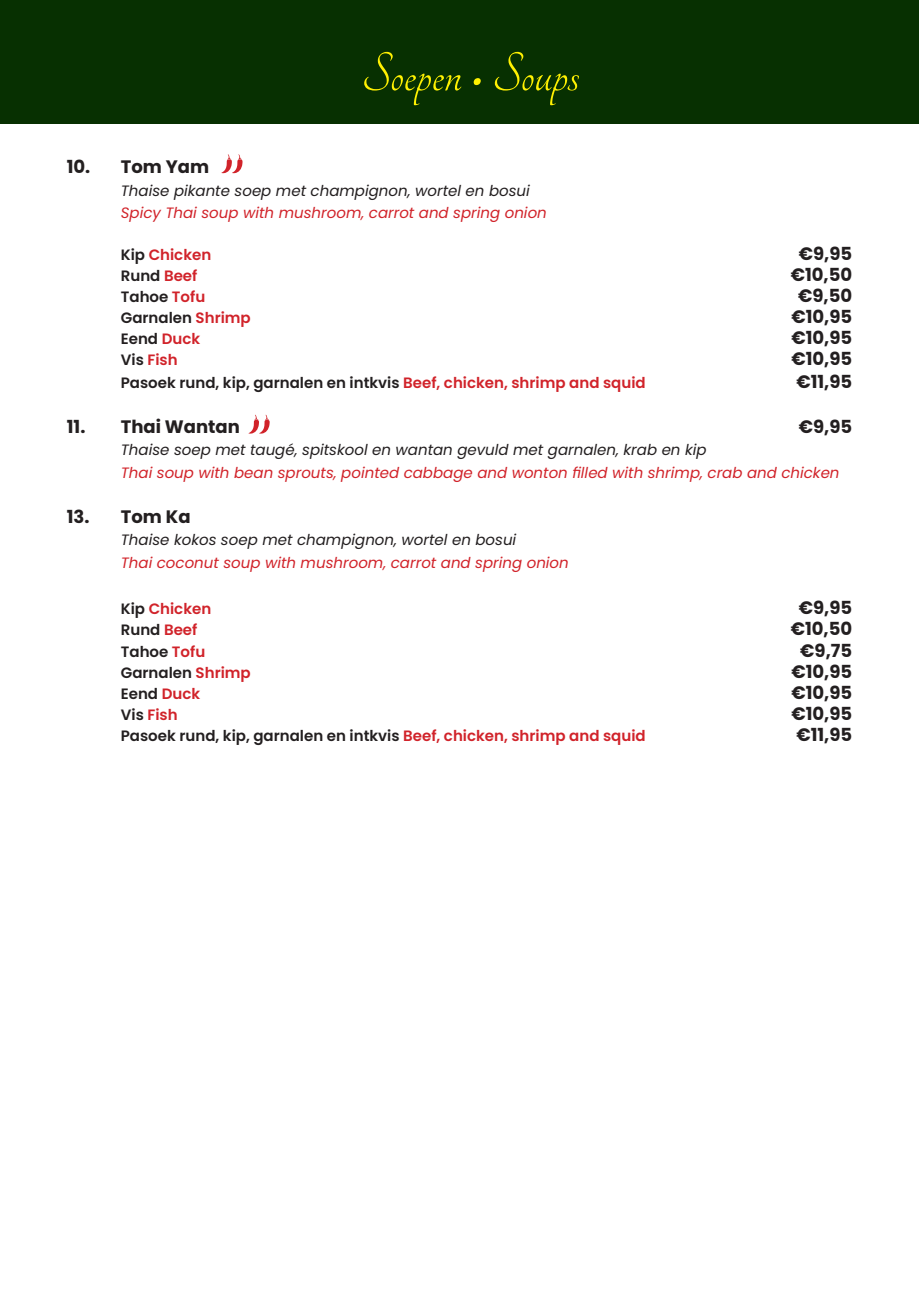
<style>
.page{position:relative;width:919px;height:1289px;background:#fff}
.page>*{position:absolute;margin:0;border:0;box-sizing:border-box;transform-origin:0 0}
.Paragraph_Style_1{font:60px "Tangerine";color:#fff101}
.Gerecht{font:700 18px "Poppins";color:#231f20}
.Gerecht-2{font:600 15px "Poppins";color:#231f20}
.Wit_hoofdtekst{font:italic 15px "Poppins";color:#231f20}
.Rood_hoofdtekst{font:italic 15px "Poppins";color:#d1232a}
.Wit_hoofdtekst-2{font:italic 15px "Poppins";color:#d1232a}
.Gerecht-3{font:600 15px "Poppins";color:#d1232a}
.s1{color:#231f20}
.s2{color:#d1232a}
</style>
<div class="page">
<div style="left:0;top:0;width:918px;height:123px;background:#073001"></div>
<svg style="left:221px;top:154px;width:21px;height:19px"></svg>
<svg style="left:249px;top:415px;width:21px;height:18px"></svg>
<p class="Paragraph_Style_1" style="left:361px;top:45px;width:219px">Soepen • Soups</p>
<p class="Gerecht" style="left:67px;top:156px;width:144px">10. Tom Yam</p>
<p class="Wit_hoofdtekst" style="left:121px;top:182px;width:410px">Thaise pikante soep met champignon, wortel en bosui</p>
<p class="Wit_hoofdtekst-2" style="left:121px;top:204px;width:427px">Spicy Thai soup with mushroom, carrot and spring onion</p>
<p class="Gerecht-3" style="left:121px;top:246px;width:92px"><span class="s1">Kip</span> Chicken</p>
<p class="Gerecht" style="left:798px;top:243px;width:55px">€9,95</p>
<p class="Gerecht-2" style="left:121px;top:267px;width:78px">Rund <span class="s2">Beef</span></p>
<p class="Gerecht" style="left:790px;top:264px;width:63px">€10,50</p>
<p class="Gerecht-2" style="left:121px;top:288px;width:86px">Tahoe <span class="s2">Tofu</span></p>
<p class="Gerecht" style="left:798px;top:285px;width:56px">€9,50</p>
<p class="Gerecht-2" style="left:121px;top:309px;width:131px">Garnalen <span class="s2">Shrimp</span></p>
<p class="Gerecht" style="left:791px;top:306px;width:62px">€10,95</p>
<p class="Gerecht-2" style="left:121px;top:330px;width:81px">Eend <span class="s2">Duck</span></p>
<p class="Gerecht" style="left:791px;top:327px;width:62px">€10,95</p>
<p class="Gerecht-3" style="left:121px;top:351px;width:58px"><span class="s1">Vis</span> Fish</p>
<p class="Gerecht" style="left:791px;top:348px;width:62px">€10,95</p>
<p class="Gerecht-2" style="left:121px;top:374px;width:526px">Pasoek rund, kip, garnalen en intkvis <span class="s2">Beef, chicken, shrimp and squid</span></p>
<p class="Gerecht" style="left:796px;top:371px;width:57px">€11,95</p>
<p class="Gerecht" style="left:67px;top:416px;width:175px">11. Thai Wantan</p>
<p class="Gerecht" style="left:798px;top:416px;width:55px">€9,95</p>
<p class="Wit_hoofdtekst" style="left:121px;top:441px;width:587px">Thaise soep met taugé, spitskool en wantan gevuld met garnalen, krab en kip</p>
<p class="Rood_hoofdtekst" style="left:121px;top:464px;width:720px">Thai soup with bean sprouts, pointed cabbage and wonton filled with shrimp, crab and chicken</p>
<p class="Gerecht" style="left:67px;top:506px;width:125px">13. Tom Ka</p>
<p class="Wit_hoofdtekst" style="left:121px;top:531px;width:397px">Thaise kokos soep met champignon, wortel en bosui</p>
<p class="Rood_hoofdtekst" style="left:121px;top:554px;width:449px">Thai coconut soup with mushroom, carrot and spring onion</p>
<p class="Gerecht-3" style="left:121px;top:600px;width:92px"><span class="s1">Kip</span> Chicken</p>
<p class="Gerecht" style="left:798px;top:597px;width:55px">€9,95</p>
<p class="Gerecht-2" style="left:121px;top:621px;width:78px">Rund <span class="s2">Beef</span></p>
<p class="Gerecht" style="left:790px;top:618px;width:63px">€10,50</p>
<p class="Gerecht-2" style="left:121px;top:642px;width:86px">Tahoe <span class="s2">Tofu</span></p>
<p class="Gerecht" style="left:800px;top:639px;width:53px">€9,75</p>
<p class="Gerecht-2" style="left:121px;top:663px;width:131px">Garnalen <span class="s2">Shrimp</span></p>
<p class="Gerecht" style="left:791px;top:660px;width:62px">€10,95</p>
<p class="Gerecht-2" style="left:121px;top:684px;width:81px">Eend <span class="s2">Duck</span></p>
<p class="Gerecht" style="left:791px;top:681px;width:62px">€10,95</p>
<p class="Gerecht-3" style="left:121px;top:705px;width:58px"><span class="s1">Vis</span> Fish</p>
<p class="Gerecht" style="left:791px;top:702px;width:62px">€10,95</p>
<p class="Gerecht-2" style="left:121px;top:726px;width:526px">Pasoek rund, kip, garnalen en intkvis <span class="s2">Beef, chicken, shrimp and squid</span></p>
<p class="Gerecht" style="left:796px;top:723px;width:57px">€11,95</p>
</div>
